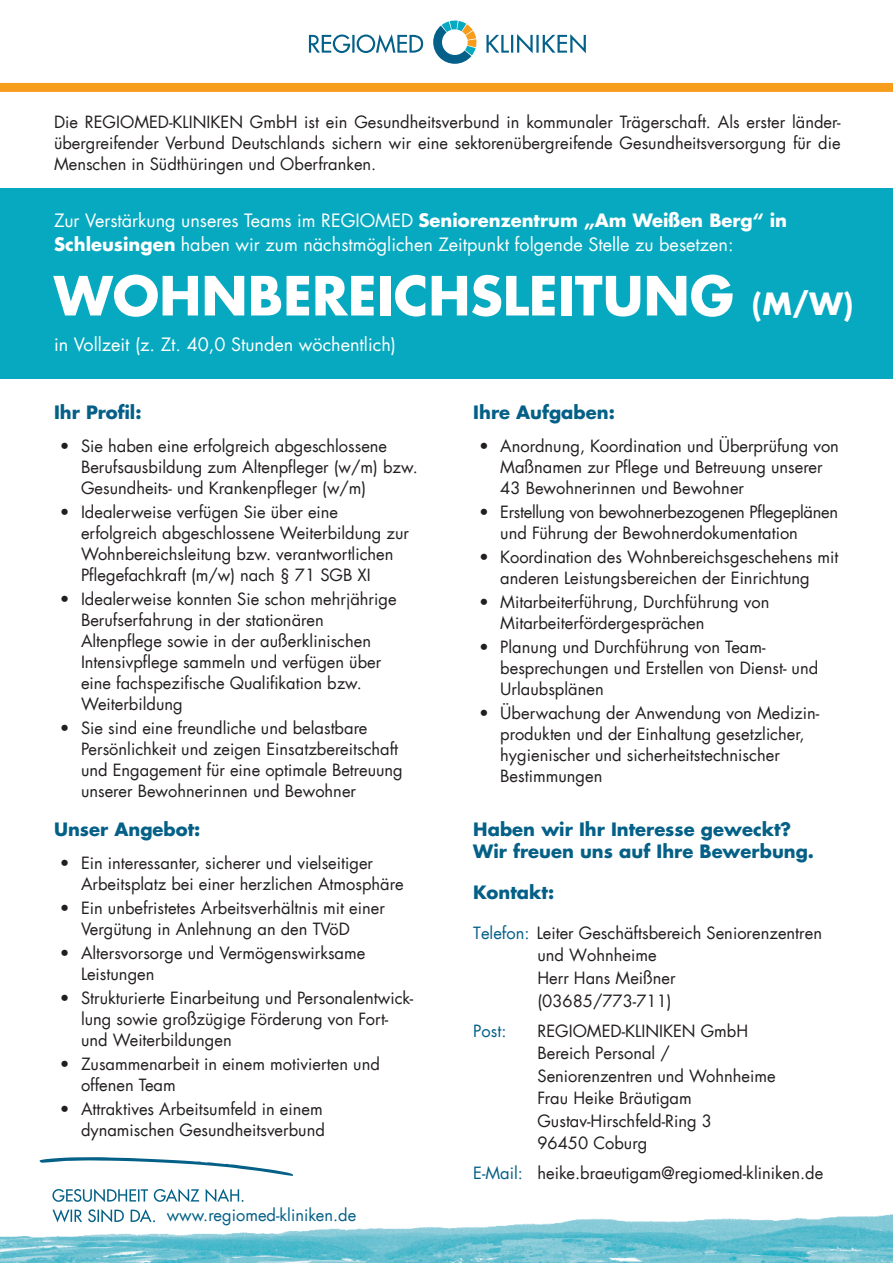
<style>
.page{position:relative;width:893px;height:1263px;background:#fff}
.page>*{position:absolute;margin:0;border:0;box-sizing:border-box;transform-origin:0 0}
.t1{font:700 52.5px "Futura Com";color:#fff}
.t2{font:18px/24px "Futura Com";color:#fff}
.t3{font:700 18px/22.5px "Futura Com";color:#046087}
.t4{font:16.5px/21px "Futura Com";color:#231f20}
.t5{font:16.5px/21px "Futura Com";letter-spacing:-.02em;color:#231f20}
.t6{font:16.5px "Futura Com";color:#046087}
.s1{font-weight:700}
.s2{font-size:30px}
.s3{color:#046087}
</style>
<div class="page">
<img style="left:0;top:1188px;width:893px;height:75px">
<svg style="left:433px;top:20px;width:44px;height:44px"></svg>
<svg style="left:309px;top:34px;width:114px;height:19px"></svg>
<svg style="left:486px;top:34px;width:100px;height:19px"></svg>
<div style="left:0;top:83px;width:893px;height:9px;background:#f89c1c"></div>
<svg style="left:52px;top:1189px;width:191px;height:13px"></svg>
<svg style="left:52px;top:1209px;width:103px;height:13px"></svg>
<svg style="left:39px;top:1157px;width:254px;height:19px"></svg>
<div style="left:0;top:188px;width:893px;height:190px;background:#06a9c0"></div>
<p class="t4" style="left:54px;top:112px;width:788px;text-align:justify">Die REGIOMED-KLINIKEN GmbH ist ein Gesundheitsverbund in kommunaler Trägerschaft. Als erster länder&shy;übergreifender Verbund Deutschlands sichern wir eine sektorenübergreifende Gesundheitsversorgung für die Menschen in Südthüringen und Oberfranken.</p>
<p class="t2" style="left:54px;top:209px;width:735px">Zur Verstärkung unseres Teams im REGIOMED <span class="s1">Seniorenzentrum „Am Weißen Berg“ in<br>Schleusingen</span> haben wir zum nächstmöglichen Zeitpunkt folgende Stelle zu besetzen:</p>
<h1 class="t1" style="left:54px;top:255px;width:801px">WOHNBEREICHSLEITUNG <span class="s2">(M/W)</span></h1>
<p class="t2" style="left:54px;top:332px;width:344px">in Vollzeit (z. Zt. 40,0 Stunden wöchentlich)</p>
<p class="t3" style="left:54px;top:400px;width:89px">Ihr Profil:</p>
<p class="t4" style="left:81px;top:435px;width:338px;text-indent:-21px">• Sie haben eine erfolgreich abgeschlossene<br>Berufsausbildung zum Altenpfleger (w/m) bzw.<br>Gesundheits- und Krankenpfleger (w/m)</p>
<p class="t4" style="left:81px;top:501px;width:330px;text-indent:-21px">• Idealerweise verfügen Sie über eine erfolgreich abgeschlossene Weiterbildung zur Wohnbereichsleitung bzw. verantwortlichen Pflegefachkraft (m/w) nach § 71 SGB XI</p>
<p class="t4" style="left:81px;top:588px;width:317px;text-indent:-21px">• Idealerweise konnten Sie schon mehrjährige Berufserfahrung in der stationären Altenpflege sowie in der außerklinischen Intensivpflege sammeln und verfügen über eine fachspezifische Qualifikation bzw.<br>Weiterbildung</p>
<p class="t4" style="left:81px;top:717px;width:323px;text-indent:-21px">• Sie sind eine freundliche und belastbare Persönlichkeit und zeigen Einsatzbereitschaft und Engagement für eine optimale Betreuung unserer Bewohnerinnen und Bewohner</p>
<p class="t3" style="left:54px;top:817px;width:148px">Unser Angebot:</p>
<p class="t4" style="left:81px;top:852px;width:324px;text-indent:-21px">• Ein interessanter, sicherer und vielseitiger<br>Arbeitsplatz bei einer herzlichen Atmosphäre</p>
<p class="t4" style="left:81px;top:897px;width:305px;text-indent:-21px">• Ein unbefristetes Arbeitsverhältnis mit einer<br>Vergütung in Anlehnung an den TVöD</p>
<p class="t4" style="left:81px;top:942px;width:286px;text-indent:-21px">• Altersvorsorge und Vermögenswirksame<br>Leistungen</p>
<p class="t4" style="left:81px;top:987px;width:334px;text-indent:-21px">• Strukturierte Einarbeitung und Personalentwick&shy;lung sowie großzügige Förderung von Fort&shy;und Weiterbildungen</p>
<p class="t4" style="left:81px;top:1053px;width:300px;text-indent:-21px">• Zusammenarbeit in einem motivierten und offenen Team</p>
<p class="t4" style="left:60px;top:1098px;width:267px;text-align:right">• Attraktives Arbeitsumfeld in einem dynamischen Gesundheitsverbund</p>
<p class="t6" style="left:167px;top:1204px;width:191px">www.regiomed-kliniken.de</p>
<p class="t3" style="left:473px;top:400px;width:143px">Ihre Aufgaben:</p>
<p class="t4" style="left:500px;top:435px;width:340px;text-indent:-21px">• Anordnung, Koordination und Überprüfung von<br>Maßnamen zur Pflege und Betreuung unserer<br>43 Bewohnerinnen und Bewohner</p>
<p class="t5" style="left:500px;top:501px;width:339px;text-indent:-21px">• Erstellung von bewohnerbezogenen Pflegeplänen und Führung der Bewohnerdokumentation</p>
<p class="t4" style="left:479px;top:546px;width:361px;text-align:center">• Koordination des Wohnbereichsgeschehens mit anderen Leistungsbereichen der Einrichtung</p>
<p class="t4" style="left:500px;top:591px;width:271px;text-indent:-21px">• Mitarbeiterführung, Durchführung von<br>Mitarbeiterfördergesprächen</p>
<p class="t4" style="left:500px;top:636px;width:319px;text-indent:-21px">• Planung und Durchführung von Team&shy;besprechungen und Erstellen von Dienst- und<br>Urlaubsplänen</p>
<p class="t4" style="left:500px;top:702px;width:321px;text-indent:-21px">• Überwachung der Anwendung von Medizin&shy;produkten und der Einhaltung gesetzlicher, hygienischer und sicherheitstechnischer Bestimmungen</p>
<p class="t3" style="left:473px;top:817px;width:342px">Haben wir Ihr Interesse geweckt?<br>Wir freuen uns auf Ihre Bewerbung.</p>
<p class="t3" style="left:473px;top:881px;width:82px">Kontakt:</p>
<p class="t4" style="left:537px;top:921px;width:286px;line-height:22.5px;text-indent:-64px"><span class="s3">Telefon:</span> Leiter Geschäftsbereich Seniorenzentren und Wohnheime<br>Herr Hans Meißner<br>(03685/773-711)</p>
<p class="t6" style="left:473px;top:1019px;width:35px">Post:</p>
<p class="t4" style="left:537px;top:1019px;width:240px;line-height:22.5px">REGIOMED-KLINIKEN GmbH<br>Bereich Personal /<br>Seniorenzentren und Wohnheime<br>Frau Heike Bräutigam<br>Gustav-Hirschfeld-Ring 3<br>96450 Coburg</p>
<p class="t4" style="left:473px;top:1162px;width:352px"><span class="s3">E-Mail:</span> heike.braeutigam@regiomed-kliniken.de</p>
</div>
